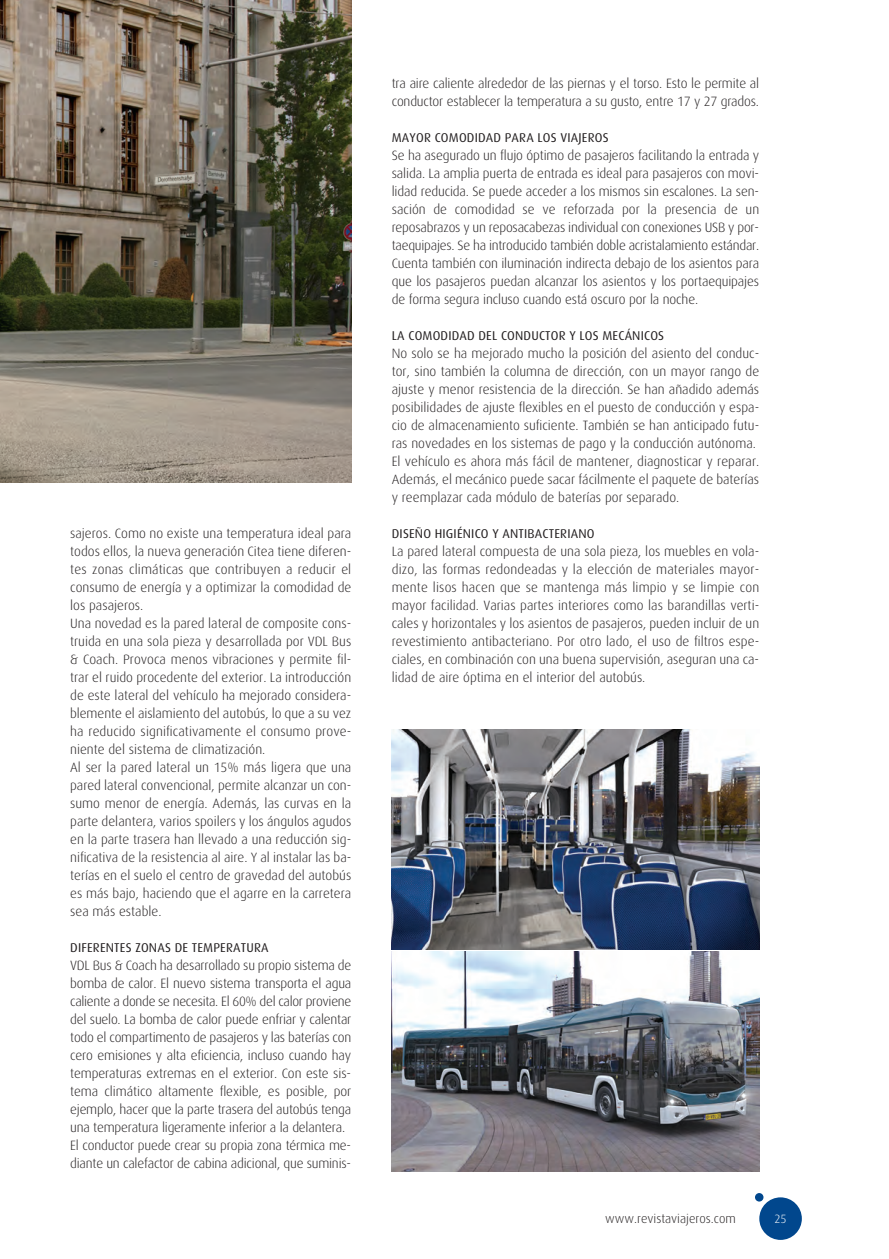
<style>
.page{position:relative;width:889px;height:1259px;background:#fff}
.page>*{position:absolute;margin:0;border:0;box-sizing:border-box;transform-origin:0 0}
.t1{font:300 13.5px/18px "Dax";color:#231f20}
.t2{font:12.75px "Dax";letter-spacing:.015em;color:#231f20}
.t3{font:300 12.75px "Dax";color:#231f20}
.t4{font:300 12px "Dax";color:#fff}
</style>
<div class="page">
<div style="left:759px;top:1197px;width:43px;height:43px;background:#01478d;border-radius:50%"></div>
<div style="left:755px;top:1193px;width:8px;height:8px;background:#01478d;border-radius:50%"></div>
<img style="left:0;top:0;width:351px;height:483px">
<img style="left:392px;top:729px;width:367px;height:220px">
<img style="left:392px;top:951px;width:367px;height:220px">
<p class="t1" style="left:70px;top:525px;width:283px">sajeros. Como no existe una temperatura ideal para todos ellos, la nueva generación Citea tiene diferen&shy;tes zonas climáticas que contribuyen a reducir el consumo de energía y a optimizar la comodidad de los pasajeros.<br>Una novedad es la pared lateral de composite cons&shy;truida en una sola pieza y desarrollada por VDL Bus &amp; Coach. Provoca menos vibraciones y permite fil&shy;trar el ruido procedente del exterior. La introducción de este lateral del vehículo ha mejorado considera&shy;blemente el aislamiento del autobús, lo que a su vez ha reducido significativamente el consumo prove&shy;niente del sistema de climatización.<br>Al ser la pared lateral un 15% más ligera que una pared lateral convencional, permite alcanzar un con&shy;sumo menor de energía. Además, las curvas en la parte delantera, varios spoilers y los ángulos agudos en la parte trasera han llevado a una reducción sig&shy;nificativa de la resistencia al aire. Y al instalar las ba&shy;terías en el suelo el centro de gravedad del autobús es más bajo, haciendo que el agarre en la carretera sea más estable.</p>
<p class="t2" style="left:70px;top:943px;width:200px">DIFERENTES ZONAS DE TEMPERATURA</p>
<p class="t1" style="left:70px;top:957px;width:283px">VDL Bus &amp; Coach ha desarrollado su propio sistema de bomba de calor. El nuevo sistema transporta el agua caliente a donde se necesita. El 60% del calor proviene del suelo. La bomba de calor puede enfriar y calentar todo el compartimento de pasajeros y las baterías con cero emisiones y alta eficiencia, incluso cuando hay temperaturas extremas en el exterior. Con este sis&shy;tema climático altamente flexible, es posible, por ejemplo, hacer que la parte trasera del autobús tenga una temperatura ligeramente inferior a la delantera.<br>El conductor puede crear su propia zona térmica me&shy;diante un calefactor de cabina adicional, que suminis-</p>
<p class="t1" style="left:392px;top:75px;width:369px">tra aire caliente alrededor de las piernas y el torso. Esto le permite al conductor establecer la temperatura a su gusto, entre 17 y 27 grados.</p>
<p class="t2" style="left:392px;top:133px;width:218px">MAYOR COMODIDAD PARA LOS VIAJEROS</p>
<p class="t1" style="left:392px;top:147px;width:369px;text-align:justify">Se ha asegurado un flujo óptimo de pasajeros facilitando la entrada y salida. La amplia puerta de entrada es ideal para pasajeros con movi&shy;lidad reducida. Se puede acceder a los mismos sin escalones. La sen&shy;sación de comodidad se ve reforzada por la presencia de un reposabrazos y un reposacabezas individual con conexiones USB y por&shy;taequipajes. Se ha introducido también doble acristalamiento estándar.<br>Cuenta también con iluminación indirecta debajo de los asientos para que los pasajeros puedan alcanzar los asientos y los portaequipajes de forma segura incluso cuando está oscuro por la noche.</p>
<p class="t2" style="left:392px;top:331px;width:274px">LA COMODIDAD DEL CONDUCTOR Y LOS MECÁNICOS</p>
<p class="t1" style="left:392px;top:345px;width:369px">No solo se ha mejorado mucho la posición del asiento del conduc&shy;tor, sino también la columna de dirección, con un mayor rango de ajuste y menor resistencia de la dirección. Se han añadido además posibilidades de ajuste flexibles en el puesto de conducción y espa&shy;cio de almacenamiento suficiente. También se han anticipado futu&shy;ras novedades en los sistemas de pago y la conducción autónoma.<br>El vehículo es ahora más fácil de mantener, diagnosticar y reparar.<br>Además, el mecánico puede sacar fácilmente el paquete de baterías y reemplazar cada módulo de baterías por separado.</p>
<p class="t2" style="left:392px;top:529px;width:204px">DISEÑO HIGIÉNICO Y ANTIBACTERIANO</p>
<p class="t1" style="left:392px;top:543px;width:369px;text-align:justify">La pared lateral compuesta de una sola pieza, los muebles en vola&shy;dizo, las formas redondeadas y la elección de materiales mayor&shy;mente lisos hacen que se mantenga más limpio y se limpie con mayor facilidad. Varias partes interiores como las barandillas verti&shy;cales y horizontales y los asientos de pasajeros, pueden incluir de un revestimiento antibacteriano. Por otro lado, el uso de filtros espe&shy;ciales, en combinación con una buena supervisión, aseguran una ca&shy;lidad de aire óptima en el interior del autobús.</p>
<p class="t3" style="left:605px;top:1212px;width:132px">www.revistaviajeros.com</p>
<p class="t4" style="left:774px;top:1213px;width:14px">25</p>
</div>
